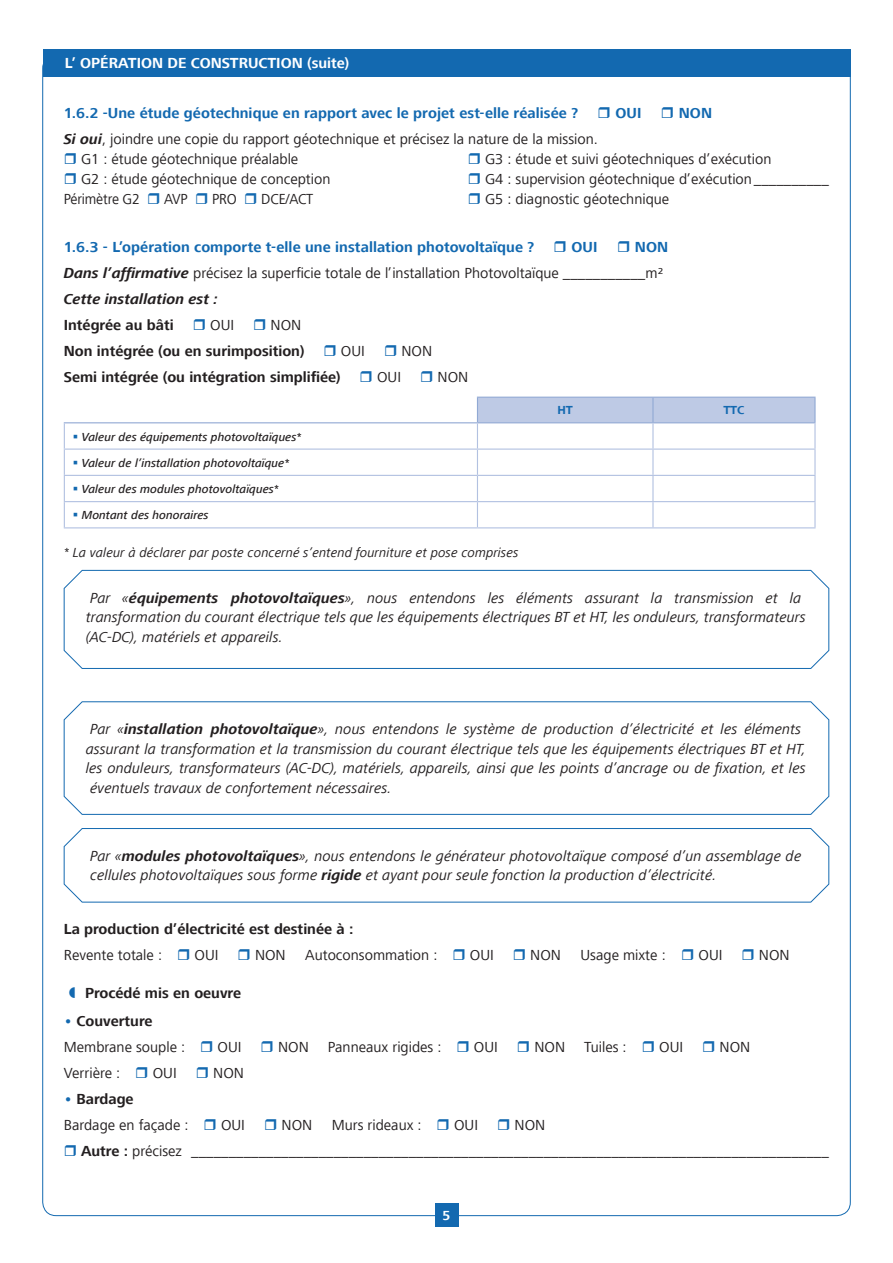
<style>
.page{position:relative;width:893px;height:1263px;background:#fff}
.page>*{position:absolute;margin:0;border:0;box-sizing:border-box;transform-origin:0 0}
.t1{font:italic 15px/19.5px "Frutiger Next LT";color:#231f20}
.t2{font:15px/25.8px "Frutiger Next LT";color:#231f20}
.t3{font:700 15px "Frutiger Next LT";color:#231f20}
.t4{font:700 15px "Frutiger Next LT";letter-spacing:.005em;color:#1369b0}
.t5{font:700 15px "Frutiger Next LT";color:#fff}
.t6{font:15px "Frutiger Next LT";color:#231f20;scale:.95 1}
.t7{font:italic 13.5px "Frutiger Next LT";color:#231f20}
.t8{font:700 13.5px "Frutiger Next LT";color:#fff}
.t9{font:italic 500 12px "Frutiger Next LT";color:#231f20}
.t10{font:700 12px "Frutiger Next LT";color:#1369b0}
.s1{font-weight:700;font-style:italic}
.s2{font-weight:700;color:#1369b0}
.s3{color:#1369b0}
.s4{font-weight:700}
</style>
<div class="page">
<div style="left:43px;top:49px;width:807px;height:27px;background:#1369b0"></div>
<div style="left:434px;top:1203px;width:24px;height:24px;background:#1369b0"></div>
<hr style="left:653px;top:397px;width:163px;height:1px;background:#91a9d4">
<hr style="left:814px;top:398px;width:2px;height:24px;background:#91a9d4">
<hr style="left:64px;top:422px;width:413px;height:1px;background:#91a9d4">
<hr style="left:653px;top:422px;width:163px;height:1px;background:#91a9d4">
<hr style="left:814px;top:423px;width:2px;height:25px;background:#b2c1e1">
<hr style="left:64px;top:448px;width:413px;height:2px;background:#b2c1e1">
<hr style="left:653px;top:448px;width:163px;height:2px;background:#b2c1e1">
<hr style="left:814px;top:450px;width:2px;height:25px;background:#b2c1e1">
<hr style="left:64px;top:475px;width:413px;height:1px;background:#b2c1e1">
<hr style="left:653px;top:475px;width:163px;height:1px;background:#b2c1e1">
<hr style="left:814px;top:476px;width:2px;height:25px;background:#b2c1e1">
<hr style="left:64px;top:501px;width:413px;height:1px;background:#b2c1e1">
<svg style="left:64px;top:423px;width:1px;height:104px"></svg>
<svg style="left:477px;top:397px;width:338px;height:130px"></svg>
<hr style="left:653px;top:501px;width:163px;height:1px;background:#b2c1e1">
<hr style="left:652px;top:502px;width:2px;height:25px;background:#b2c1e1">
<hr style="left:814px;top:502px;width:2px;height:25px;background:#b2c1e1">
<hr style="left:64px;top:527px;width:413px;height:1px;background:#b2c1e1">
<hr style="left:477px;top:527px;width:176px;height:1px;background:#b2c1e1">
<hr style="left:653px;top:527px;width:163px;height:1px;background:#b2c1e1">
<svg style="left:63px;top:569px;width:767px;height:100px"></svg>
<svg style="left:63px;top:701px;width:767px;height:114px"></svg>
<svg style="left:63px;top:828px;width:767px;height:75px"></svg>
<p class="t5" style="left:65px;top:55px;width:286px">L’ OPÉRATION DE CONSTRUCTION (suite)</p>
<p class="t4" style="left:64px;top:104px;width:516px">1.6.2 -Une étude géotechnique en rapport avec le projet est-elle réalisée ?</p>
<p class="t4" style="left:615px;top:104px;width:28px">OUI</p>
<p class="t4" style="left:679px;top:104px;width:35px">NON</p>
<p class="t2" style="left:81px;top:129px;width:518px;line-height:20.4px;text-indent:-17px"><span class="s1">Si oui</span>, joindre une copie du rapport géotechnique et précisez la nature de la mission.<br>G1 : étude géotechnique préalable</p>
<p class="t2" style="left:485px;top:146px;width:288px">G3 : étude et suivi géotechniques d’exécution</p>
<p class="t2" style="left:81px;top:167px;width:251px">G2 : étude géotechnique de conception</p>
<p class="t2" style="left:485px;top:167px;width:345px">G4 : supervision géotechnique d’exécution__________</p>
<p class="t6" style="left:64px;top:191px;width:81px">Périmètre G2</p>
<p class="t6" style="left:164px;top:191px;width:26px">AVP</p>
<p class="t6" style="left:212px;top:191px;width:28px">PRO</p>
<p class="t6" style="left:261px;top:191px;width:56px">DCE/ACT</p>
<p class="t2" style="left:485px;top:186px;width:186px">G5 : diagnostic géotechnique</p>
<p class="t4" style="left:64px;top:239px;width:472px">1.6.3 - L’opération comporte t-elle une installation photovoltaïque ?</p>
<p class="t4" style="left:571px;top:239px;width:28px">OUI</p>
<p class="t2" style="left:64px;top:234px;width:606px;text-indent:571px"><span class="s2">NON<br></span><span class="s1">Dans l’affirmative</span> précisez la superficie totale de l’installation Photovoltaïque ___________m²<br><span class="s1">Cette installation est :</span></p>
<p class="t3" style="left:64px;top:317px;width:111px">Intégrée au bâti</p>
<p class="t2" style="left:210px;top:312px;width:25px">OUI</p>
<p class="t2" style="left:271px;top:312px;width:32px">NON</p>
<p class="t3" style="left:64px;top:342px;width:242px">Non intégrée (ou en surimposition)</p>
<p class="t2" style="left:341px;top:338px;width:25px">OUI</p>
<p class="t2" style="left:401px;top:338px;width:32px">NON</p>
<p class="t3" style="left:64px;top:368px;width:278px">Semi intégrée (ou intégration simplifiée)</p>
<p class="t2" style="left:377px;top:364px;width:25px">OUI</p>
<p class="t2" style="left:438px;top:364px;width:32px">NON</p>
<p class="t10" style="left:557px;top:404px;width:17px">HT</p>
<p class="t10" style="left:724px;top:404px;width:22px">TTC</p>
<p class="t9" style="left:73px;top:430px;width:230px"><span class="s3">▪</span> Valeur des équipements photovoltaïques*</p>
<p class="t9" style="left:73px;top:456px;width:218px"><span class="s3">▪</span> Valeur de l’installation photovoltaïque*</p>
<p class="t9" style="left:73px;top:482px;width:208px"><span class="s3">▪</span> Valeur des modules photovoltaïques*</p>
<p class="t9" style="left:73px;top:509px;width:137px"><span class="s3">▪</span> Montant des honoraires</p>
<p class="t7" style="left:64px;top:545px;width:456px">* La valeur à déclarer par poste concerné s’entend fourniture et pose comprises</p>
<p class="t1" style="left:86px;top:588px;width:722px;text-indent:4px">Par «<span class="s4">équipements photovoltaïques</span>», nous entendons les éléments assurant la transmission et la transformation du courant électrique tels que les équipements électriques BT et HT, les onduleurs, transformateurs (AC-DC), matériels et appareils.</p>
<p class="t1" style="left:90px;top:719px;width:712px">Par «<span class="s4">installation photovoltaïque</span>», nous entendons le système de production d’électricité et les éléments</p>
<p class="t1" style="left:86px;top:739px;width:721px">assurant la transformation et la transmission du courant électrique tels que les équipements électriques BT et HT,</p>
<p class="t1" style="left:86px;top:758px;width:722px">les onduleurs, transformateurs (AC-DC), matériels, appareils, ainsi que les points d’ancrage ou de fixation, et les</p>
<p class="t1" style="left:90px;top:778px;width:303px">éventuels travaux de confortement nécessaires.</p>
<p class="t1" style="left:90px;top:846px;width:713px">Par «<span class="s4">modules photovoltaïques</span>», nous entendons le générateur photovoltaïque composé d’un assemblage de cellules photovoltaïques sous forme <span class="s4">rigide</span> et ayant pour seule fonction la production d’électricité.</p>
<p class="t3" style="left:64px;top:920px;width:291px">La production d’électricité est destinée à :</p>
<p class="t2" style="left:64px;top:942px;width:100px">Revente totale :</p>
<p class="t2" style="left:195px;top:942px;width:25px">OUI</p>
<p class="t2" style="left:255px;top:942px;width:32px">NON</p>
<p class="t2" style="left:305px;top:942px;width:134px">Autoconsommation :</p>
<p class="t2" style="left:470px;top:942px;width:25px">OUI</p>
<p class="t2" style="left:530px;top:942px;width:32px">NON</p>
<p class="t2" style="left:580px;top:942px;width:87px">Usage mixte :</p>
<p class="t2" style="left:698px;top:942px;width:25px">OUI</p>
<p class="t2" style="left:759px;top:942px;width:32px">NON</p>
<p class="t3" style="left:85px;top:985px;width:158px">Procédé mis en oeuvre</p>
<p class="t2" style="left:64px;top:1008px;width:123px"><span class="s2">•</span> <span class="s4">Couverture<br></span>Membrane souple :</p>
<p class="t2" style="left:218px;top:1034px;width:25px">OUI</p>
<p class="t2" style="left:278px;top:1034px;width:32px">NON</p>
<p class="t2" style="left:328px;top:1034px;width:115px">Panneaux rigides :</p>
<p class="t2" style="left:474px;top:1034px;width:25px">OUI</p>
<p class="t2" style="left:534px;top:1034px;width:32px">NON</p>
<p class="t2" style="left:584px;top:1034px;width:44px">Tuiles :</p>
<p class="t2" style="left:659px;top:1034px;width:25px">OUI</p>
<p class="t2" style="left:720px;top:1034px;width:32px">NON</p>
<p class="t2" style="left:64px;top:1060px;width:58px">Verrière :</p>
<p class="t2" style="left:153px;top:1060px;width:25px">OUI</p>
<p class="t2" style="left:213px;top:1060px;width:32px">NON</p>
<p class="t2" style="left:64px;top:1086px;width:126px"><span class="s2">•</span> <span class="s4">Bardage<br></span>Bardage en façade :</p>
<p class="t2" style="left:221px;top:1112px;width:25px">OUI</p>
<p class="t2" style="left:282px;top:1112px;width:32px">NON</p>
<p class="t2" style="left:332px;top:1112px;width:91px">Murs rideaux :</p>
<p class="t2" style="left:454px;top:1112px;width:25px">OUI</p>
<p class="t2" style="left:515px;top:1112px;width:32px">NON</p>
<p class="t2" style="left:81px;top:1138px;width:102px"><span class="s4">Autre :</span> précisez</p>
<p class="t8" style="left:443px;top:1208px;width:9px">5</p>
</div>
